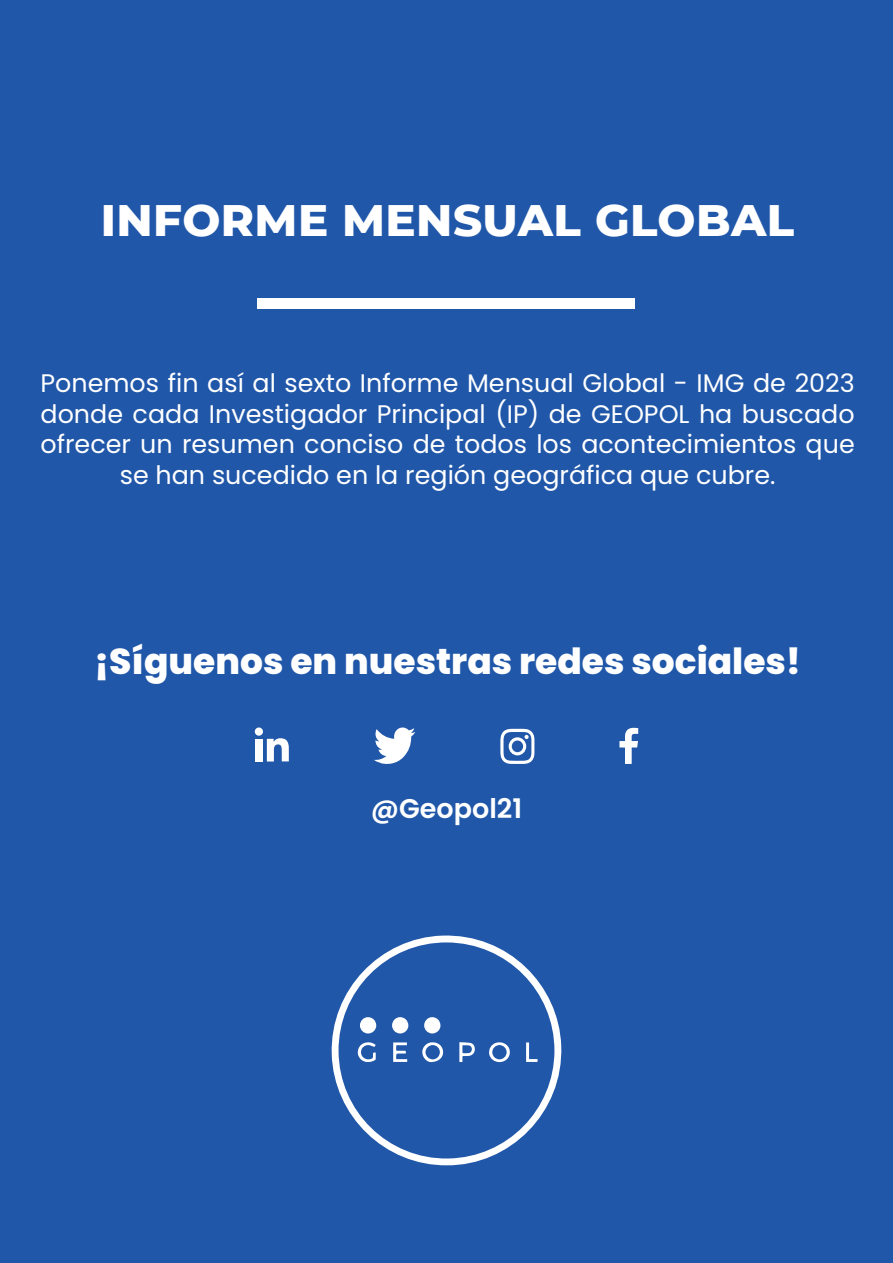
<style>
.page{position:relative;width:893px;height:1263px;background:#2057a9}
.page>*{position:absolute;margin:0;border:0;box-sizing:border-box;transform-origin:0 0}
.t1{font:800 45px "Montserrat";letter-spacing:.01em;color:#fff}
.t2{font:800 36px "Poppins";color:#fff}
.t3{font:600 27px "Poppins";color:#fff}
.t4{font:25.35px/30.5px "Poppins";color:#fff;text-align:center}
</style>
<div class="page">
<div style="left:258px;top:298px;width:377px;height:11px;background:#fff"></div>
<svg style="left:619px;top:728px;width:19px;height:36px"></svg>
<svg style="left:500px;top:729px;width:34px;height:35px"></svg>
<svg style="left:374px;top:727px;width:41px;height:37px"></svg>
<svg style="left:267px;top:738px;width:22px;height:23px"></svg>
<div style="left:255px;top:739px;width:7px;height:22px;background:#fff"></div>
<div style="left:255px;top:727px;width:8px;height:9px;background:#fff;border-radius:50%"></div>
<svg style="left:331px;top:935px;width:231px;height:231px"></svg>
<div style="left:360px;top:1017px;width:16px;height:16px;background:#fff;border-radius:50%"></div>
<div style="left:392px;top:1017px;width:16px;height:16px;background:#fff;border-radius:50%"></div>
<div style="left:424px;top:1017px;width:17px;height:16px;background:#fff;border-radius:50%"></div>
<svg style="left:422px;top:1042px;width:22px;height:20px"></svg>
<svg style="left:488px;top:1041px;width:24px;height:21px"></svg>
<svg style="left:393px;top:1042px;width:14px;height:20px"></svg>
<svg style="left:459px;top:1042px;width:16px;height:20px"></svg>
<svg style="left:357px;top:1042px;width:19px;height:21px"></svg>
<svg style="left:526px;top:1042px;width:11px;height:20px"></svg>
<h1 class="t1" style="left:101px;top:187px;width:695px">INFORME MENSUAL GLOBAL</h1>
<p class="t4" style="left:41px;top:368px;width:816px">Ponemos fin así al sexto Informe Mensual Global - IMG de 2023 donde cada Investigador Principal (IP) de GEOPOL ha buscado ofrecer un resumen conciso de todos los acontecimientos que se han sucedido en la región geográfica que cubre.</p>
<h2 class="t2" style="left:94px;top:640px;width:709px">¡Síguenos en nuestras redes sociales!</h2>
<p class="t3" style="left:371px;top:793px;width:153px">@Geopol21</p>
</div>
